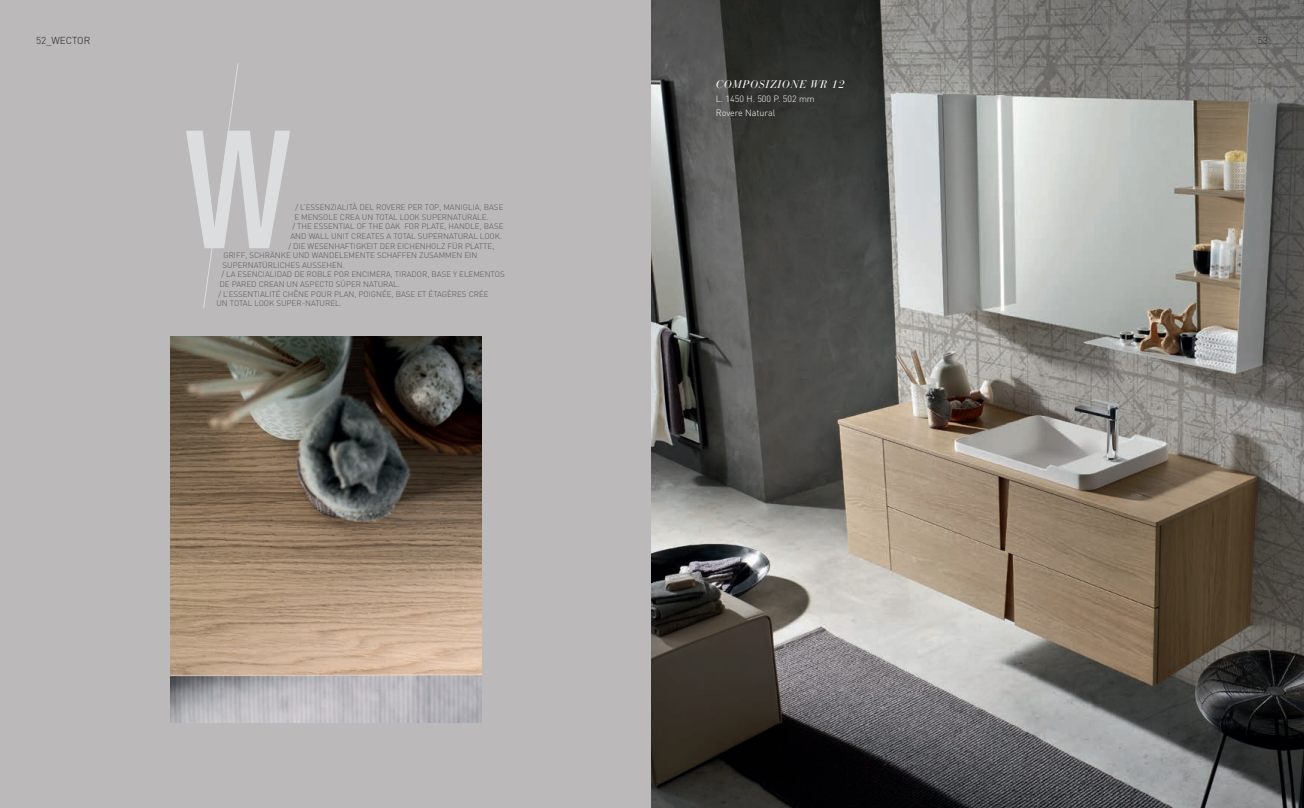
<style>
.page{position:relative;width:1304px;height:808px;background:#fff}
.page>*{position:absolute;margin:0;border:0;box-sizing:border-box;transform-origin:0 0}
.t1{font:italic 11px "Bauer Bodoni";letter-spacing:.07em;color:#fff}
.t2{font:300 10px "DIN";color:#231f20}
.t3{font:300 9px/14px "DIN";color:#fff}
.t4{font:300 8px "DIN";color:#57585a}
</style>
<div class="page">
<div style="left:0;top:0;width:652px;height:808px;background:#bbb9b9"></div>
<img style="left:652px;top:0;width:652px;height:808px">
<img style="left:170px;top:336px;width:312px;height:386px">
<svg style="left:186px;top:63px;width:104px;height:246px"></svg>
<p class="t2" style="left:36px;top:34px;width:56px">52_WECTOR</p>
<p class="t2" style="left:1258px;top:34px;width:12px">53</p>
<h1 class="t1" style="left:716px;top:77px;width:130px">COMPOSIZIONE WR 12</h1>
<p class="t3" style="left:716px;top:92px;width:101px">L. 1450 H. 500 P. 502 mm<br>Rovere Natural</p>
<p class="t4" style="left:295px;top:202px;width:209px">/ L’ESSENZIALITÀ DEL ROVERE PER TOP, MANIGLIA, BASE</p>
<p class="t4" style="left:294px;top:212px;width:196px">E MENSOLE CREA UN TOTAL LOOK SUPERNATURALE.</p>
<p class="t4" style="left:292px;top:222px;width:213px">/ THE ESSENTIAL OF THE OAK FOR PLATE, HANDLE, BASE</p>
<p class="t4" style="left:290px;top:231px;width:213px">AND WALL UNIT CREATES A TOTAL SUPERNATURAL LOOK.</p>
<p class="t4" style="left:288px;top:241px;width:207px">/ DIE WESENHAFTIGKEIT DER EICHENHOLZ FÜR PLATTE,</p>
<p class="t4" style="left:223px;top:250px;width:255px">GRIFF, SCHRÄNKE UND WANDELEMENTE SCHAFFEN ZUSAMMEN EIN</p>
<p class="t4" style="left:222px;top:260px;width:124px">SUPERNATÜRLICHES AUSSEHEN.</p>
<p class="t4" style="left:221px;top:270px;width:285px">/ LA ESENCIALIDAD DE ROBLE POR ENCIMERA, TIRADOR, BASE Y ELEMENTOS</p>
<p class="t4" style="left:219px;top:279px;width:182px">DE PARED CREAN UN ASPECTO SÚPER NATURAL.</p>
<p class="t4" style="left:218px;top:289px;width:272px">/ L’ESSENTIALITÉ CHÊNE POUR PLAN, POIGNÉE, BASE ET ÉTAGÈRES CRÉE</p>
<p class="t4" style="left:216px;top:298px;width:127px">UN TOTAL LOOK SUPER-NATUREL.</p>
</div>
